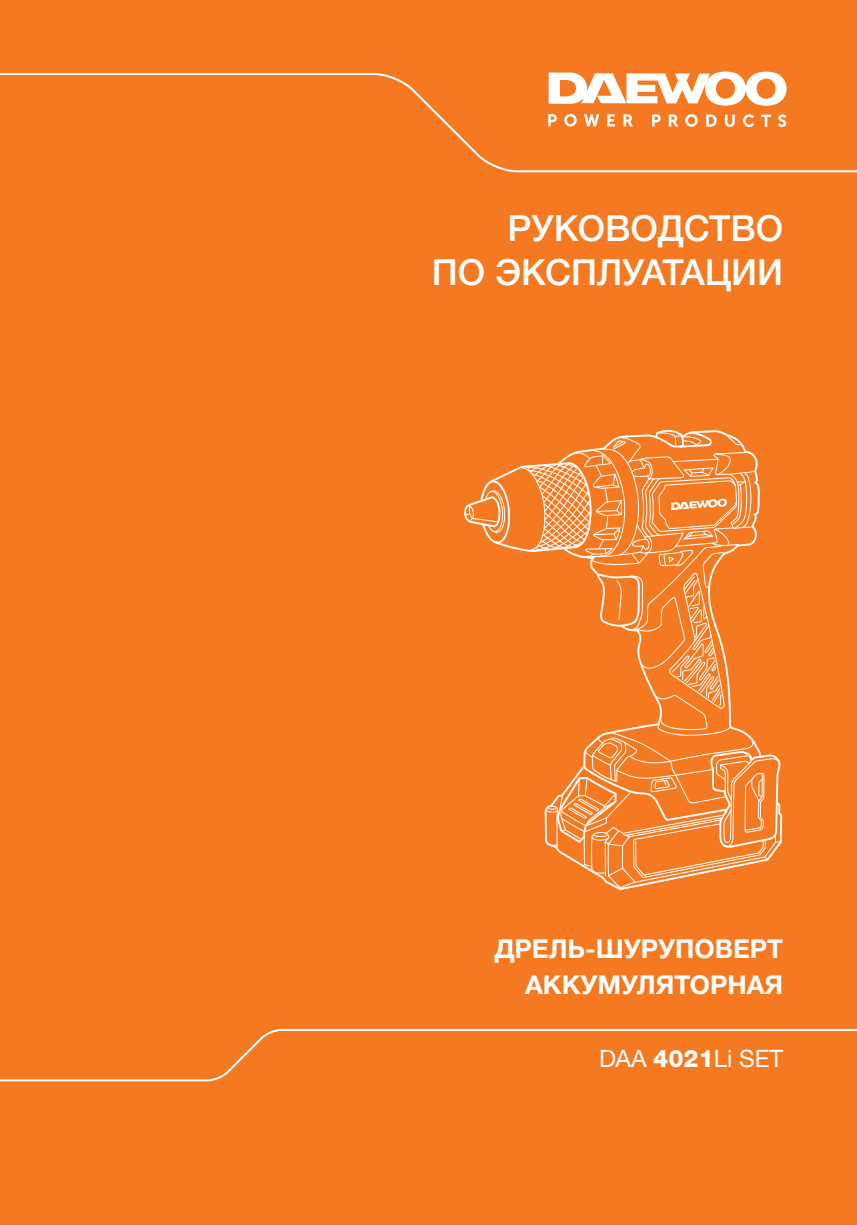
<style>
.page{position:relative;width:857px;height:1225px;background:#fff}
.page>*{position:absolute;margin:0;border:0;box-sizing:border-box;transform-origin:0 0}
.Основной_текст{font:500 36px "Helvetica Neue LTW1 G";color:#fff}
.Основной_текст-2{font:700 26px "Helvetica Neue LTW1 G";color:#fff}
.Основной_текст-3{font:24px "Helvetica Neue LTW1 G";color:#fff}
.s1{font-weight:800}
</style>
<div class="page">
<div style="left:0;top:0;width:856px;height:1225px;background:#f47921"></div>
<svg style="left:0;top:73px;width:856px;height:100px"></svg>
<svg style="left:0;top:1028px;width:856px;height:54px"></svg>
<svg style="left:548px;top:71px;width:238px;height:35px"></svg>
<svg style="left:548px;top:114px;width:8px;height:12px"></svg>
<svg style="left:564px;top:114px;width:12px;height:12px"></svg>
<svg style="left:583px;top:114px;width:16px;height:12px"></svg>
<svg style="left:607px;top:114px;width:7px;height:12px"></svg>
<svg style="left:623px;top:114px;width:9px;height:12px"></svg>
<svg style="left:651px;top:114px;width:9px;height:12px"></svg>
<svg style="left:668px;top:114px;width:9px;height:13px"></svg>
<svg style="left:685px;top:114px;width:12px;height:13px"></svg>
<svg style="left:705px;top:114px;width:11px;height:13px"></svg>
<svg style="left:724px;top:114px;width:10px;height:13px"></svg>
<svg style="left:742px;top:114px;width:11px;height:13px"></svg>
<svg style="left:760px;top:115px;width:10px;height:12px"></svg>
<svg style="left:777px;top:114px;width:8px;height:13px"></svg>
<svg style="left:465px;top:478px;width:45px;height:66px"></svg>
<svg style="left:520px;top:431px;width:260px;height:460px"></svg>
<p class="Основной_текст" style="left:507px;top:207px;width:277px">РУКОВОДСТВО</p>
<p class="Основной_текст" style="left:431px;top:251px;width:353px">ПО ЭКСПЛУАТАЦИИ</p>
<p class="Основной_текст-2" style="left:494px;top:932px;width:290px">ДРЕЛЬ-ШУРУПОВЕРТ</p>
<p class="Основной_текст-2" style="left:524px;top:968px;width:259px">АККУМУЛЯТОРНАЯ</p>
<p class="Основной_текст-3" style="left:598px;top:1044px;width:185px">DAA <span class="s1">4021</span>Li SET</p>
</div>
